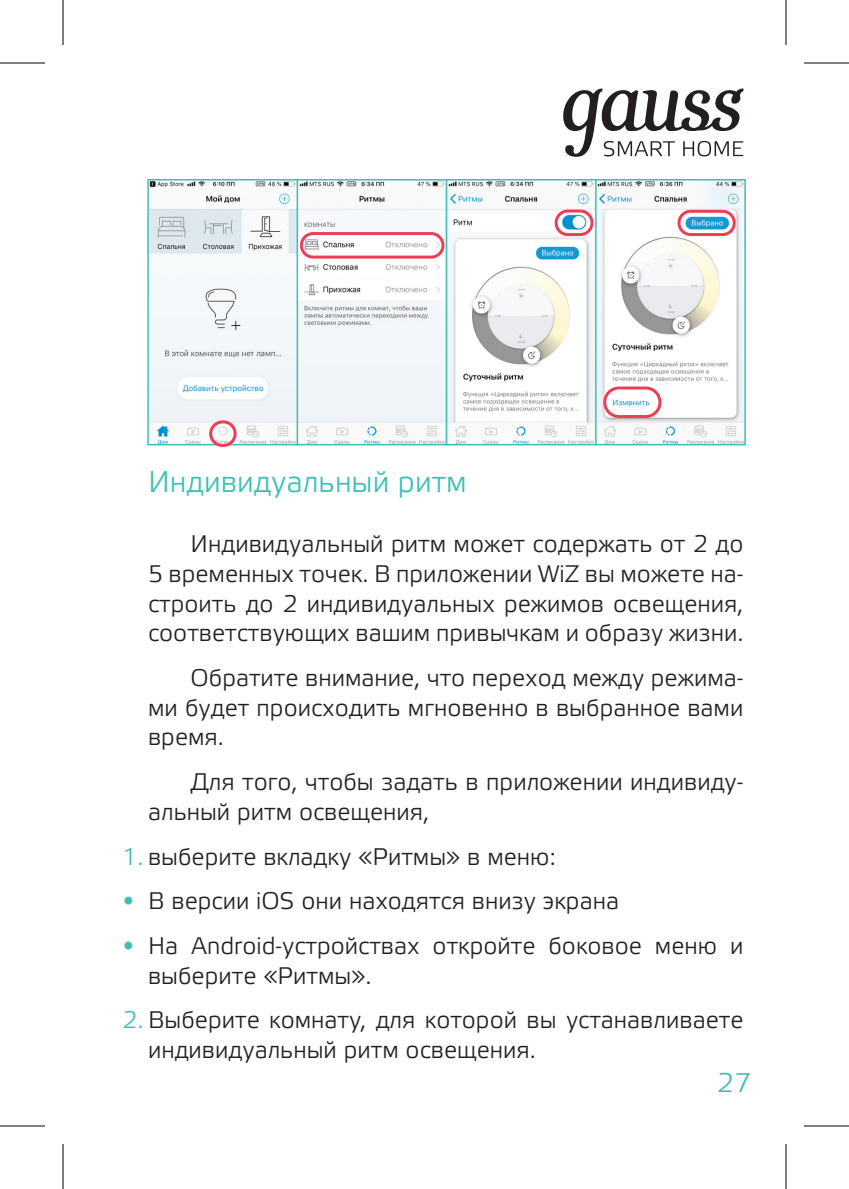
<style>
.page{position:relative;width:849px;height:1189px;background:#fff}
.page>*{position:absolute;margin:0;border:0;box-sizing:border-box;transform-origin:0 0}
.Заголовок{font:30px "Etelka Light Pro";color:#3dbfb8}
.t1{font:27px "Etelka Light Pro";color:#3dbfb8}
.Основной{font:24px/29.7px "Etelka Light Pro";color:#231f20;text-align:justify}
.Булеты{font:24px/29.7px "Etelka Light Pro";color:#231f20}
.s1{color:#3dbfb8}
.s2{font-family:"Arial";font-weight:900;color:#3dbfb8}
</style>
<div class="page">
<img style="left:299px;top:182px;width:145px;height:260px">
<div style="left:296px;top:179px;width:151px;height:266px;border:2px solid #3dbfb8"></div>
<svg style="left:449px;top:182px;width:144px;height:260px"></svg>
<div style="left:446px;top:179px;width:150px;height:266px;border:2px solid #3dbfb8"></div>
<svg style="left:598px;top:182px;width:145px;height:260px"></svg>
<div style="left:595px;top:179px;width:151px;height:266px;border:2px solid #3dbfb8"></div>
<svg style="left:150px;top:182px;width:145px;height:260px;fill:#f3f7fa"></svg>
<div style="left:147px;top:179px;width:151px;height:266px;border:2px solid #3dbfb8"></div>
<div style="left:209px;top:420px;width:28px;height:27px;border:3px solid #ee3d56;border-radius:12px"></div>
<div style="left:554px;top:210px;width:39px;height:26px;border:3px solid #ee3d56;border-radius:12px"></div>
<div style="left:677px;top:210px;width:59px;height:26px;border:3px solid #ee3d56;border-radius:12px"></div>
<div style="left:603px;top:387px;width:58px;height:31px;border:3px solid #ee3d56;border-radius:14px"></div>
<div style="left:300px;top:232px;width:144px;height:27px;border:3px solid #ee3d56;border-radius:12px"></div>
<svg style="left:563px;top:89px;width:180px;height:68px"></svg>
<svg style="left:786px;top:0;width:1px;height:45px"></svg>
<svg style="left:786px;top:1144px;width:1px;height:45px"></svg>
<hr style="left:0;top:62px;width:45px;height:2px;background:#000">
<hr style="left:804px;top:62px;width:45px;height:2px;background:#000">
<hr style="left:0;top:1125px;width:45px;height:2px;background:#000">
<hr style="left:804px;top:1125px;width:45px;height:2px;background:#000">
<hr style="left:62px;top:0;width:2px;height:45px;background:#000">
<hr style="left:62px;top:1144px;width:2px;height:45px;background:#000">
<hr style="left:785px;top:0;width:1px;height:45px;background:#000">
<hr style="left:785px;top:1144px;width:1px;height:45px;background:#000">
<p class="Заголовок" style="left:148px;top:466px;width:320px">Индивидуальный ритм</p>
<p class="Основной" style="left:148px;top:530px;width:597px;text-indent:43px">Индивидуальный ритм может содержать от 2 до 5 временных точек. В приложении WiZ вы можете на&shy;строить до 2 индивидуальных режимов освещения, соответствующих вашим привычкам и образу жизни.</p>
<p class="Основной" style="left:148px;top:664px;width:597px;text-indent:43px">Обратите внимание, что переход между режима&shy;ми будет происходить мгновенно в выбранное вами время.</p>
<p class="Основной" style="left:148px;top:768px;width:597px;text-indent:43px">Для того, чтобы задать в приложении индивиду&shy;альный ритм освещения,</p>
<p class="Булеты" style="left:123px;top:843px;width:435px"><span class="s1">1.</span> выберите вкладку «Ритмы» в меню:</p>
<p class="Булеты" style="left:123px;top:888px;width:498px"><span class="s2">•</span> В версии iOS они находятся внизу экрана</p>
<p class="Булеты" style="left:148px;top:932px;width:597px;text-indent:-26px"><span class="s2">•</span> На Android-устройствах откройте боковое меню и выберите «Ритмы».</p>
<p class="Булеты" style="left:148px;top:1007px;width:597px;text-indent:-26px"><span class="s1">2.</span> Выберите комнату, для которой вы устанавливаете индивидуальный ритм освещения.</p>
<p class="t1" style="left:717px;top:1069px;width:35px">27</p>
</div>
